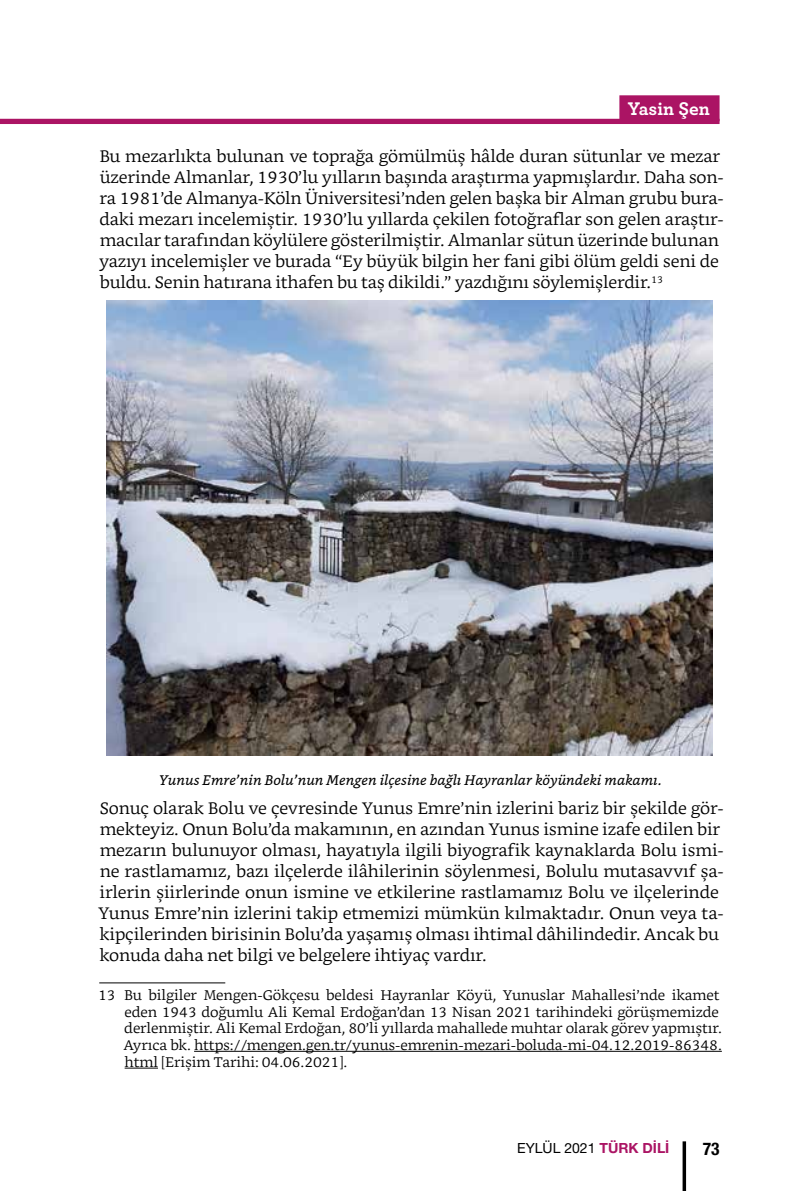
<style>
.page{position:relative;width:794px;height:1191px;background:#fff}
.page>*{position:absolute;margin:0;border:0;box-sizing:border-box;transform-origin:0 0}
.t1{font:700 19.25px "Archer";letter-spacing:-.005em;color:#fff}
.t2{font:700 condensed 17.5px "Helvetica Neue LT Pro";color:#000}
.t3{font:300 16.62px/21px "Bookerly";letter-spacing:-.005em;color:#000}
.t4{font:300 14px/16.8px "Bookerly";color:#000}
.t5{font:italic 14px "Bookerly";color:#000}
.t6{font:14px "Helvetica Neue LT Pro";color:#000}
.s1{color:#ab1464}
.s2{font-weight:700;color:#ab1464}
</style>
<div class="page">
<div style="left:0;top:119px;width:719px;height:5px;background:#ab1464"></div>
<svg style="left:682px;top:1141px;width:4px;height:50px"></svg>
<div style="left:619px;top:95px;width:100px;height:26px;background:#ab1464"></div>
<img style="left:106px;top:300px;width:607px;height:455px">
<hr style="left:99px;top:982px;width:126px;height:1px;background:#000">
<hr style="left:194px;top:1050px;width:528px;height:1px;background:#000">
<hr style="left:125px;top:1067px;width:33px;height:1px;background:#000">
<p class="t1" style="left:619px;top:94px;width:102px"><span class="s1">..</span>Yasin Şen<span class="s1">..</span></p>
<p class="t3" style="left:99px;top:146px;width:626px">Bu mezarlıkta bulunan ve toprağa gömülmüş hâlde duran sütunlar ve mezar üzerinde Almanlar, 1930’lu yılların başında araştırma yapmışlardır. Daha son&shy;ra 1981’de Almanya-Köln Üniversitesi’nden gelen başka bir Alman grubu bura&shy;daki mezarı incelemiştir. 1930’lu yıllarda çekilen fotoğraflar son gelen araştır&shy;macılar tarafından köylülere gösterilmiştir. Almanlar sütun üzerinde bulunan yazıyı incelemişler ve burada “Ey büyük bilgin her fani gibi ölüm geldi seni de buldu. Senin hatırana ithafen bu taş dikildi.” yazdığını söylemişlerdir.<sup>13</sup></p>
<p class="t5" style="left:159px;top:771px;width:504px">Yunus Emre’nin Bolu’nun Mengen ilçesine bağlı Hayranlar köyündeki makamı.</p>
<p class="t3" style="left:98px;top:798px;width:627px">Sonuç olarak Bolu ve çevresinde Yunus Emre’nin izlerini bariz bir şekilde gör&shy;mekteyiz. Onun Bolu’da makamının, en azından Yunus ismine izafe edilen bir mezarın bulunuyor olması, hayatıyla ilgili biyografik kaynaklarda Bolu ismi&shy;ne rastlamamız, bazı ilçelerde ilâhilerinin söylenmesi, Bolulu mutasavvıf şa&shy;irlerin şiirlerinde onun ismine ve etkilerine rastlamamız Bolu ve ilçelerinde Yunus Emre’nin izlerini takip etmemizi mümkün kılmaktadır. Onun veya ta&shy;kipçilerinden birisinin Bolu’da yaşamış olması ihtimal dâhilindedir. Ancak bu konuda daha net bilgi ve belgelere ihtiyaç vardır.</p>
<p class="t4" style="left:123px;top:986px;width:600px;text-indent:-25px">13 Bu bilgiler Mengen-Gökçesu beldesi Hayranlar Köyü, Yunuslar Mahallesi’nde ikamet eden 1943 doğumlu Ali Kemal Erdoğan’dan 13 Nisan 2021 tarihindeki görüşmemizde derlenmiştir. Ali Kemal Erdoğan, 80’li yıllarda mahallede muhtar olarak görev yapmıştır.<br>Ayrıca bk. https://mengen.gen.tr/yunus-emrenin-mezari-boluda-mi-04.12.2019-86348. html [Erişim Tarihi: 04.06.2021].</p>
<p class="t6" style="left:517px;top:1139px;width:154px">EYLÜL 2021 <span class="s2">TÜRK DİLİ</span></p>
<p class="t2" style="left:702px;top:1138px;width:18px">73</p>
</div>
